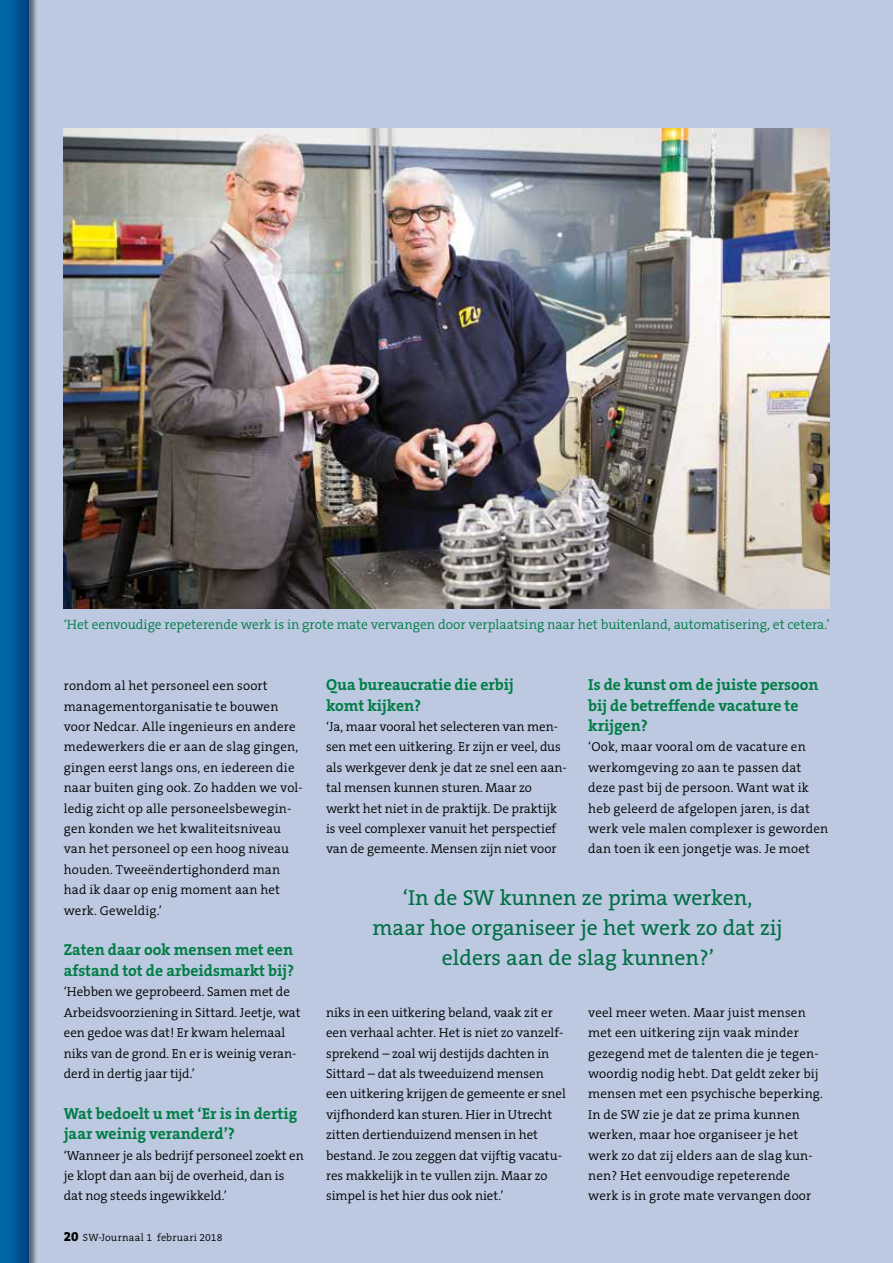
<style>
.page{position:relative;width:893px;height:1263px;background:#bcc9e1}
.page>*{position:absolute;margin:0;border:0;box-sizing:border-box;transform-origin:0 0}
.t1{font:21.75px/30px "The Serif B5 Plain";color:#006f45;text-align:center}
.t2{font:700 16.05px/20.4px "The Serif B7";color:#007d45}
.t3{font:300 13.5px "The Serif B4";color:#007d45}
.t4{font:300 13.05px/20.4px "The Serif B4";color:#000}
.t5{font:300 10.5px "The Serif B4";letter-spacing:.02em;color:#000}
.s1{font-family:"The Serif B8";font-weight:800;font-size:13.5px}
</style>
<div class="page">
<img style="left:64px;top:129px;width:765px;height:479px">
<div style="left:0;top:0;width:38px;height:1263px;background:#000;opacity:.5"></div>
<div style="left:0;top:0;width:31px;height:1263px;background:#0066a6;opacity:.75"></div>
<p class="t3" style="left:64px;top:617px;width:767px">‘Het eenvoudige repeterende werk is in grote mate vervangen door verplaatsing naar het buitenland, automatisering, et cetera.’</p>
<p class="t4" style="left:64px;top:676px;width:240px">rondom al het personeel een soort managementorganisatie te bouwen voor Nedcar. Alle ingenieurs en andere medewerkers die er aan de slag gingen, gingen eerst langs ons, en iedereen die naar buiten ging ook. Zo hadden we vol&shy;ledig zicht op alle personeelsbewegin&shy;gen konden we het kwaliteitsniveau van het personeel op een hoog niveau houden. Tweeëndertighonderd man had ik daar op enig moment aan het werk. Geweldig.’</p>
<p class="t2" style="left:64px;top:940px;width:232px">Zaten daar ook mensen met een afstand tot de arbeidsmarkt bij?</p>
<p class="t4" style="left:64px;top:982px;width:238px">‘Hebben we geprobeerd. Samen met de Arbeidsvoorziening in Sittard. Jeetje, wat een gedoe was dat! Er kwam helemaal niks van de grond. En er is weinig veran&shy;derd in dertig jaar tijd.’</p>
<p class="t2" style="left:64px;top:1103px;width:235px">Wat bedoelt u met ‘Er is in dertig jaar weinig veranderd’?</p>
<p class="t4" style="left:64px;top:1145px;width:242px">‘Wanneer je als bedrijf personeel zoekt en je klopt dan aan bij de overheid, dan is dat nog steeds ingewikkeld.’</p>
<p class="t5" style="left:64px;top:1232px;width:160px"><span class="s1">20</span> SW-Journaal 1 februari 2018</p>
<p class="t2" style="left:326px;top:675px;width:189px">Qua bureaucratie die erbij komt kijken?</p>
<p class="t4" style="left:326px;top:717px;width:242px">‘Ja, maar vooral het selecteren van men&shy;sen met een uitkering. Er zijn er veel, dus als werkgever denk je dat ze snel een aan&shy;tal mensen kunnen sturen. Maar zo werkt het niet in de praktijk. De praktijk is veel complexer vanuit het perspectief van de gemeente. Mensen zijn niet voor</p>
<p class="t2" style="left:588px;top:675px;width:232px">Is de kunst om de juiste persoon bij de betreffende vacature te krijgen?</p>
<p class="t4" style="left:588px;top:737px;width:242px">‘Ook, maar vooral om de vacature en werkomgeving zo aan te passen dat deze past bij de persoon. Want wat ik heb geleerd de afgelopen jaren, is dat werk vele malen complexer is geworden dan toen ik een jongetje was. Je moet</p>
<h1 class="t1" style="left:373px;top:883px;width:412px">‘In de SW kunnen ze prima werken,<br>maar hoe organiseer je het werk zo dat zij elders aan de slag kunnen?’</h1>
<p class="t4" style="left:326px;top:1002px;width:241px">niks in een uitkering beland, vaak zit er een verhaal achter. Het is niet zo vanzelf&shy;sprekend – zoal wij destijds dachten in Sittard – dat als tweeduizend mensen een uitkering krijgen de gemeente er snel vijfhonderd kan sturen. Hier in Utrecht zitten dertienduizend mensen in het bestand. Je zou zeggen dat vijftig vacatu&shy;res makkelijk in te vullen zijn. Maar zo simpel is het hier dus ook niet.’</p>
<p class="t4" style="left:588px;top:1002px;width:236px">veel meer weten. Maar juist mensen met een uitkering zijn vaak minder gezegend met de talenten die je tegen&shy;woordig nodig hebt. Dat geldt zeker bij mensen met een psychische beperking.<br>In de SW zie je dat ze prima kunnen werken, maar hoe organiseer je het werk zo dat zij elders aan de slag kun&shy;nen? Het eenvoudige repeterende werk is in grote mate vervangen door</p>
</div>
